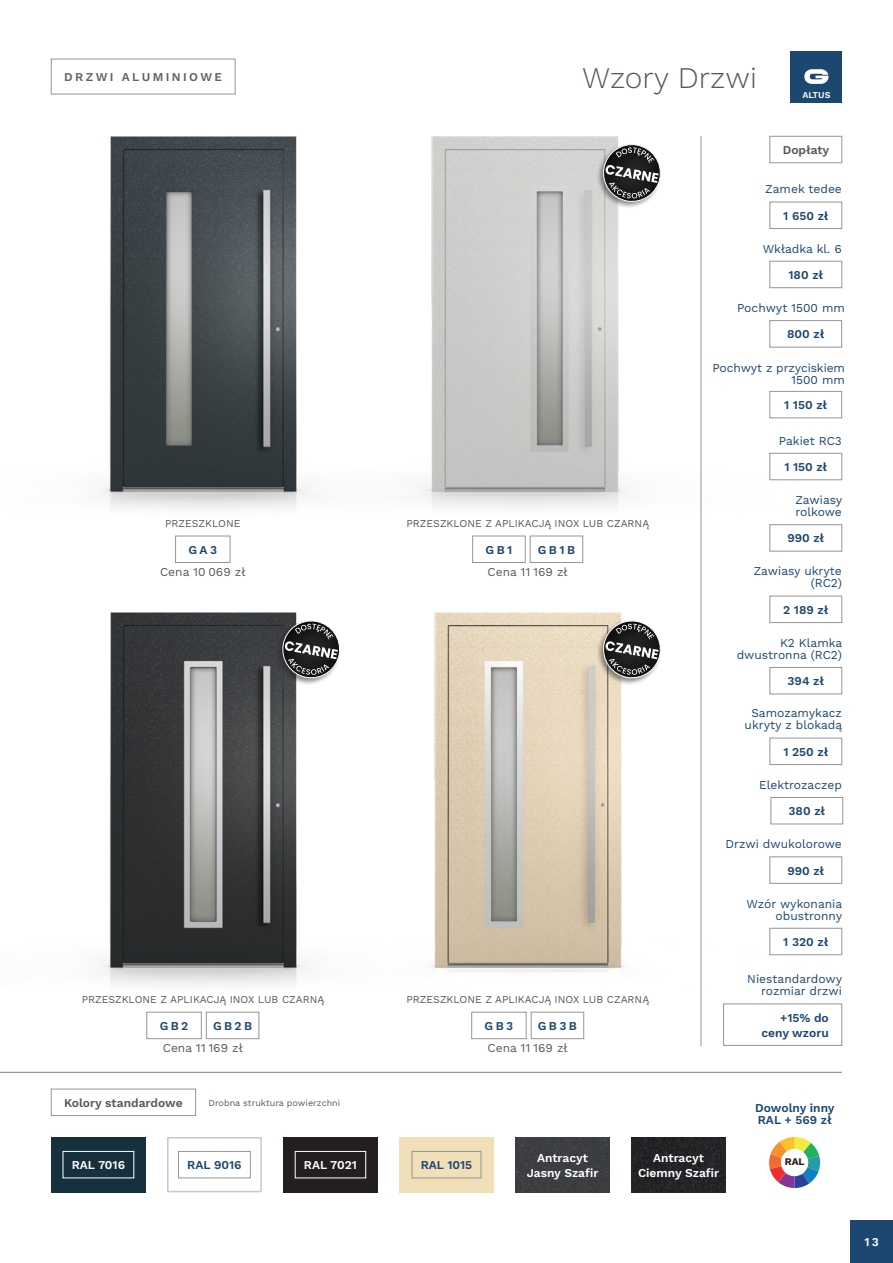
<style>
.page{position:relative;width:893px;height:1263px;background:#fff}
.page>*{position:absolute;margin:0;border:0;box-sizing:border-box;transform-origin:0 0}
.t1{font:300 30px "Work Sans";color:#57585a}
.t2{font:12px/12px "Work Sans";color:#1c4771;text-align:right}
.t3{font:600 12px/15px "Work Sans";color:#1c4771;text-align:right}
.t4{font:600 12px/15px "Work Sans";color:#fff;text-align:center}
.Tekst_akaptiowy_8_pk{font:12px "Work Sans";color:#57585a}
.t5{font:600 12px "Work Sans";color:#57585a}
.t6{font:600 12px "Work Sans";letter-spacing:.2em;color:#636366}
.Tekst_akaptiowy_8_pk-2{font:10.5px "Work Sans";color:#57585a}
.t7{font:700 10.2px "Work Sans";color:#231f20}
.t8{font:9px "Work Sans";color:#57585a}
.t9{font:600 9px "Work Sans";color:#fff}
</style>
<div class="page">
<div style="left:791px;top:51px;width:51px;height:51px;background:#1c4771"></div>
<svg style="left:804px;top:69px;width:25px;height:15px"></svg>
<div style="left:770px;top:136px;width:72px;height:27px;border:1px solid #939598"></div>
<hr style="left:701px;top:136px;width:1px;height:910px;background:#939598">
<div style="left:850px;top:1220px;width:43px;height:43px;background:#1c4771"></div>
<div style="left:770px;top:320px;width:72px;height:27px;border:1px solid #939598"></div>
<div style="left:770px;top:202px;width:72px;height:27px;border:1px solid #939598"></div>
<div style="left:770px;top:261px;width:72px;height:27px;border:1px solid #939598"></div>
<div style="left:770px;top:524px;width:72px;height:27px;border:1px solid #939598"></div>
<div style="left:770px;top:667px;width:72px;height:27px;border:1px solid #939598"></div>
<div style="left:771px;top:797px;width:72px;height:27px;border:1px solid #939598"></div>
<div style="left:770px;top:738px;width:72px;height:27px;border:1px solid #939598"></div>
<div style="left:770px;top:596px;width:72px;height:27px;border:1px solid #939598"></div>
<div style="left:770px;top:928px;width:72px;height:27px;border:1px solid #939598"></div>
<div style="left:770px;top:857px;width:72px;height:26px;border:1px solid #939598"></div>
<div style="left:770px;top:453px;width:72px;height:27px;border:1px solid #939598"></div>
<div style="left:51px;top:1089px;width:145px;height:27px;border:1px solid #939598"></div>
<div style="left:51px;top:1137px;width:95px;height:55px;background:#16303d"></div>
<div style="left:399px;top:1137px;width:95px;height:55px;background:#f1dfb7"></div>
<div style="left:167px;top:1137px;width:95px;height:55px;background:#fff;border:2px solid #c7c8ca"></div>
<div style="left:283px;top:1137px;width:95px;height:55px;background:#231f20"></div>
<div style="left:515px;top:1137px;width:95px;height:55px;background:#3c3e40"></div>
<img style="left:631px;top:1137px;width:95px;height:55px">
<div style="left:412px;top:1151px;width:69px;height:27px;border:1px solid #939598"></div>
<div style="left:63px;top:1151px;width:71px;height:27px;border:1px solid #fff"></div>
<div style="left:178px;top:1151px;width:72px;height:27px;border:1px solid #939598"></div>
<div style="left:295px;top:1151px;width:71px;height:27px;border:1px solid #fff"></div>
<svg style="left:769px;top:1137px;width:51px;height:51px"></svg>
<div style="left:770px;top:391px;width:72px;height:27px;border:1px solid #939598"></div>
<img style="left:495px;top:612px;width:324px;height:383px">
<img style="left:101px;top:136px;width:132px;height:373px">
<img style="left:100px;top:612px;width:395px;height:373px">
<img style="left:233px;top:136px;width:583px;height:383px">
<div style="left:51px;top:59px;width:184px;height:35px;border:1px solid #939598"></div>
<div style="left:147px;top:1012px;width:54px;height:27px;border:1px solid #939598"></div>
<div style="left:206px;top:1012px;width:53px;height:27px;border:1px solid #939598"></div>
<div style="left:471px;top:1012px;width:55px;height:27px;border:1px solid #939598"></div>
<div style="left:531px;top:1012px;width:53px;height:27px;border:1px solid #939598"></div>
<div style="left:175px;top:536px;width:55px;height:27px;border:1px solid #939598"></div>
<div style="left:472px;top:536px;width:53px;height:27px;border:1px solid #939598"></div>
<div style="left:530px;top:536px;width:53px;height:27px;border:1px solid #939598"></div>
<hr style="left:0;top:1072px;width:842px;height:1px;background:#939598">
<div style="left:596px;top:143px;width:66px;height:66px;background:#231f20;opacity:.5"></div>
<svg style="left:601px;top:142px;width:62px;height:63px"></svg>
<div style="left:596px;top:619px;width:66px;height:66px;background:#231f20;opacity:.5"></div>
<svg style="left:601px;top:619px;width:62px;height:62px"></svg>
<div style="left:275px;top:619px;width:66px;height:66px;background:#231f20;opacity:.5"></div>
<svg style="left:281px;top:619px;width:61px;height:62px"></svg>
<p class="t6" style="left:64px;top:70px;width:160px">DRZWI ALUMINIOWE</p>
<p class="t1" style="left:582px;top:60px;width:176px">Wzory Drzwi</p>
<p class="t9" style="left:802px;top:89px;width:30px">ALTUS</p>
<p class="t5" style="left:783px;top:143px;width:48px">Dopłaty</p>
<p class="t2" style="left:765px;top:184px;width:78px">Zamek tedee</p>
<p class="t3" style="left:783px;top:209px;width:47px">1 650 zł</p>
<p class="t2" style="left:763px;top:243px;width:81px">Wkładka kl. 6</p>
<p class="t3" style="left:788px;top:268px;width:36px">180 zł</p>
<p class="t2" style="left:737px;top:302px;width:109px">Pochwyt 1500 mm</p>
<p class="t3" style="left:787px;top:327px;width:39px">800 zł</p>
<p class="t2" style="left:712px;top:363px;width:134px">Pochwyt z przyciskiem<br>1500 mm</p>
<p class="t3" style="left:784px;top:398px;width:44px">1 150 zł</p>
<p class="Tekst_akaptiowy_8_pk-2" style="left:165px;top:517px;width:77px">PRZESZKLONE</p>
<p class="t3" style="left:189px;top:543px;width:30px">GA3</p>
<p class="Tekst_akaptiowy_8_pk" style="left:160px;top:565px;width:87px">Cena 10 069 zł</p>
<p class="Tekst_akaptiowy_8_pk-2" style="left:82px;top:993px;width:244px">PRZESZKLONE Z APLIKACJĄ INOX LUB CZARNĄ</p>
<p class="t3" style="left:160px;top:1019px;width:30px">GB2</p>
<p class="t3" style="left:213px;top:1019px;width:41px">GB2B</p>
<p class="Tekst_akaptiowy_8_pk" style="left:163px;top:1041px;width:82px">Cena 11 169 zł</p>
<p class="Tekst_akaptiowy_8_pk-2" style="left:407px;top:517px;width:244px">PRZESZKLONE Z APLIKACJĄ INOX LUB CZARNĄ</p>
<p class="t3" style="left:486px;top:543px;width:28px">GB1</p>
<p class="t3" style="left:538px;top:543px;width:39px">GB1B</p>
<p class="Tekst_akaptiowy_8_pk" style="left:488px;top:565px;width:82px">Cena 11 169 zł</p>
<p class="Tekst_akaptiowy_8_pk-2" style="left:407px;top:993px;width:244px">PRZESZKLONE Z APLIKACJĄ INOX LUB CZARNĄ</p>
<p class="t3" style="left:485px;top:1019px;width:30px">GB3</p>
<p class="t3" style="left:538px;top:1019px;width:41px">GB3B</p>
<p class="Tekst_akaptiowy_8_pk" style="left:488px;top:1041px;width:82px">Cena 11 169 zł</p>
<p class="t2" style="left:779px;top:435px;width:65px">Pakiet RC3</p>
<p class="t3" style="left:784px;top:460px;width:44px">1 150 zł</p>
<p class="t2" style="left:795px;top:494px;width:48px;text-align:left">Zawiasy rolkowe</p>
<p class="t3" style="left:787px;top:531px;width:38px">990 zł</p>
<p class="t2" style="left:754px;top:566px;width:90px">Zawiasy ukryte (RC2)</p>
<p class="t3" style="left:783px;top:603px;width:47px">2 189 zł</p>
<p class="t2" style="left:737px;top:637px;width:107px">K2 Klamka dwustronna (RC2)</p>
<p class="t3" style="left:787px;top:674px;width:38px">394 zł</p>
<p class="t2" style="left:745px;top:708px;width:99px;text-align:center">Samozamykacz ukryty z blokadą</p>
<p class="t3" style="left:783px;top:745px;width:46px">1 250 zł</p>
<p class="t2" style="left:759px;top:779px;width:84px">Elektrozaczep</p>
<p class="t3" style="left:788px;top:804px;width:38px">380 zł</p>
<p class="t2" style="left:725px;top:839px;width:118px">Drzwi dwukolorowe</p>
<p class="t3" style="left:787px;top:864px;width:38px">990 zł</p>
<p class="t2" style="left:746px;top:898px;width:97px">Wzór wykonania obustronny</p>
<p class="t3" style="left:783px;top:935px;width:47px">1 320 zł</p>
<p class="t2" style="left:747px;top:974px;width:96px">Niestandardowy rozmiar drzwi</p>
<p class="t3" style="left:761px;top:1011px;width:69px">+15% do ceny wzoru</p>
<p class="t5" style="left:64px;top:1096px;width:120px">Kolory standardowe</p>
<p class="t8" style="left:209px;top:1097px;width:133px">Drobna struktura powierzchni</p>
<p class="t4" style="left:72px;top:1158px;width:55px">RAL 7016</p>
<p class="t3" style="left:187px;top:1158px;width:56px">RAL 9016</p>
<p class="t4" style="left:304px;top:1158px;width:55px">RAL 7021</p>
<p class="t3" style="left:421px;top:1158px;width:53px">RAL 1015</p>
<p class="t4" style="left:527px;top:1151px;width:73px">Antracyt<br>Jasny Szafir</p>
<p class="t4" style="left:638px;top:1151px;width:83px">Antracyt<br>Ciemny Szafir</p>
<p class="t3" style="left:755px;top:1103px;width:81px;line-height:12px;text-align:left">Dowolny inny<br>RAL + 569 zł</p>
<p class="t7" style="left:785px;top:1155px;width:21px">RAL</p>
<p class="t4" style="left:864px;top:1235px;width:16px">13</p>
</div>
